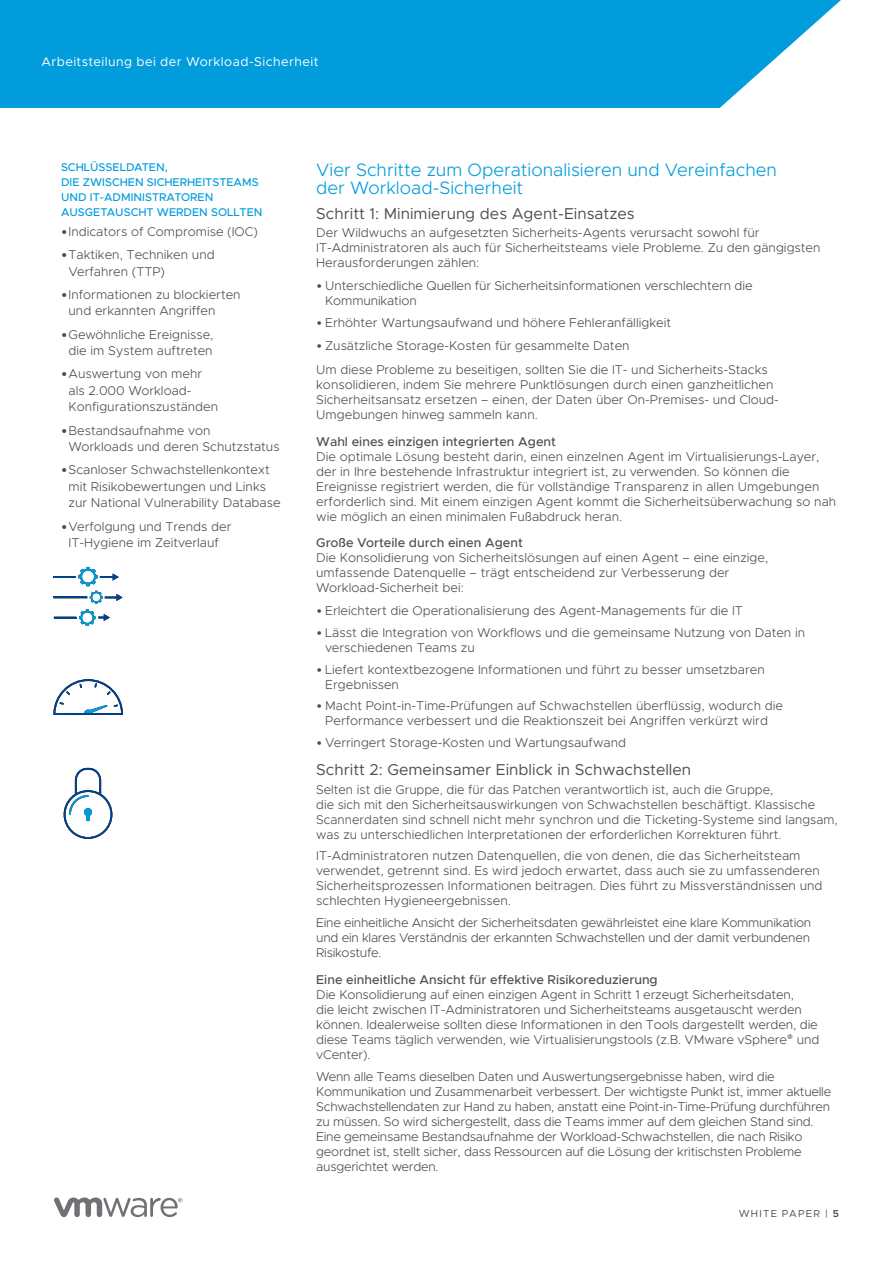
<style>
.page{position:relative;width:893px;height:1263px;background:#fff}
.page>*{position:absolute;margin:0;border:0;box-sizing:border-box;transform-origin:0 0}
.t1{font:300 18px/18px "Metropolis";color:#009cdc}
.t2{font:15.75px "Metropolis";color:#4d4d4f}
.t3{font:300 12.75px/15px "Metropolis";color:#4d4d4f}
.t4{font:300 12.75px/15px "Metropolis";letter-spacing:-.02em;color:#4d4d4f}
.t5{font:500 12.75px "Metropolis";color:#4d4d4f}
.t6{font:12.75px "Metropolis";letter-spacing:.035em;color:#fff}
.t7{font:500 11.25px/15px "Metropolis";color:#009cdc}
.t8{font:10.2px "Metropolis";letter-spacing:.12em;color:#4d4d4f}
.s1{font-family:"Calibri";font-weight:400}
.s2{font-family:"Calibri"}
.s3{font-weight:600}
</style>
<div class="page">
<svg style="left:0;top:0;width:841px;height:108px;background:#12a3de"></svg>
<hr style="left:54px;top:576px;width:22px;height:2px;background:#00438c">
<hr style="left:54px;top:616px;width:22px;height:2px;background:#00438c">
<hr style="left:53px;top:596px;width:34px;height:2px;background:#00438c">
<svg style="left:78px;top:567px;width:45px;height:59px"></svg>
<svg style="left:53px;top:679px;width:70px;height:36px"></svg>
<svg style="left:64px;top:767px;width:48px;height:72px"></svg>
<svg style="left:54px;top:1197px;width:129px;height:20px"></svg>
<p class="t6" style="left:41px;top:53px;width:279px">Arbeitsteilung bei der Workload-Sicherheit</p>
<p class="t7" style="left:61px;top:160px;width:203px">SCHLÜSSELDATEN,<br>DIE ZWISCHEN SICHERHEITSTEAMS<br>UND IT-ADMINISTRATOREN<br>AUSGETAUSCHT WERDEN SOLLTEN</p>
<p class="t3" style="left:61px;top:224px;width:198px"><span class="s1">•</span>Indicators of Compromise (IOC)</p>
<p class="t3" style="left:69px;top:246px;width:148px;line-height:16.5px;text-indent:-8px"><span class="s1">•</span>Taktiken, Techniken und<br>Verfahren (TTP)</p>
<p class="t3" style="left:69px;top:286px;width:174px;line-height:16.5px;text-indent:-8px"><span class="s1">•</span>Informationen zu blockierten und erkannten Angriffen</p>
<p class="t3" style="left:61px;top:326px;width:154px;line-height:16.5px;text-align:center"><span class="s1">•</span>Gewöhnliche Ereignisse, die im System auftreten</p>
<p class="t3" style="left:69px;top:366px;width:151px;line-height:16.5px;text-indent:-8px"><span class="s1">•</span>Auswertung von mehr als 2.000 Workload-<br>Konfigurationszuständen</p>
<p class="t3" style="left:69px;top:422px;width:213px;line-height:16.5px;text-indent:-8px"><span class="s1">•</span>Bestandsaufnahme von<br>Workloads und deren Schutzstatus</p>
<p class="t3" style="left:69px;top:462px;width:214px;line-height:16.5px;text-indent:-8px"><span class="s1">•</span>Scanloser Schwachstellenkontext mit Risikobewertungen und Links zur National Vulnerability Database</p>
<p class="t3" style="left:61px;top:518px;width:172px;line-height:16.5px;text-align:center"><span class="s1">•</span>Verfolgung und Trends der<br>IT-Hygiene im Zeitverlauf</p>
<h1 class="t1" style="left:316px;top:161px;width:462px">Vier Schritte zum Operationalisieren und Vereinfachen der Workload-Sicherheit</h1>
<p class="t2" style="left:316px;top:204px;width:320px">Schritt 1: Minimierung des Agent-Einsatzes</p>
<p class="t3" style="left:316px;top:226px;width:506px">Der Wildwuchs an aufgesetzten Sicherheits-Agents verursacht sowohl für<br>IT-Administratoren als auch für Sicherheitsteams viele Probleme. Zu den gängigsten<br>Herausforderungen zählen:</p>
<p class="t3" style="left:325px;top:278px;width:429px;text-indent:-9px"><span class="s2">•</span> Unterschiedliche Quellen für Sicherheitsinformationen verschlechtern die<br>Kommunikation</p>
<p class="t3" style="left:316px;top:315px;width:356px"><span class="s2">•</span> Erhöhter Wartungsaufwand und höhere Fehleranfälligkeit</p>
<p class="t3" style="left:316px;top:334px;width:453px;line-height:24px"><span class="s2">•</span> Zusätzliche Storage-Kosten für gesammelte Daten<br>Um diese Probleme zu beseitigen, sollten Sie die IT- und Sicherheits-Stacks</p>
<p class="t3" style="left:316px;top:377px;width:464px">konsolidieren, indem Sie mehrere Punktlösungen durch einen ganzheitlichen<br>Sicherheitsansatz ersetzen – einen, der Daten über On-Premises- und Cloud-<br>Umgebungen hinweg sammeln kann.</p>
<p class="t5" style="left:316px;top:433px;width:241px">Wahl eines einzigen integrierten Agent</p>
<p class="t3" style="left:316px;top:449px;width:522px">Die optimale Lösung besteht darin, einen einzelnen Agent im Virtualisierungs-Layer, der in Ihre bestehende Infrastruktur integriert ist, zu verwenden. So können die Ereignisse registriert werden, die für vollständige Transparenz in allen Umgebungen erforderlich sind. Mit einem einzigen Agent kommt die Sicherheitsüberwachung so nah wie möglich an einen minimalen Fußabdruck heran.</p>
<p class="t5" style="left:316px;top:535px;width:208px">Große Vorteile durch einen Agent</p>
<p class="t3" style="left:316px;top:550px;width:454px">Die Konsolidierung von Sicherheitslösungen auf einen Agent – eine einzige, umfassende Datenquelle – trägt entscheidend zur Verbesserung der<br>Workload-Sicherheit bei:</p>
<p class="t3" style="left:316px;top:603px;width:428px"><span class="s2">•</span> Erleichtert die Operationalisierung des Agent-Managements für die IT</p>
<p class="t3" style="left:325px;top:625px;width:481px;text-indent:-9px"><span class="s2">•</span> Lässt die Integration von Workflows und die gemeinsame Nutzung von Daten in verschiedenen Teams zu</p>
<p class="t3" style="left:325px;top:662px;width:441px;text-indent:-9px"><span class="s2">•</span> Liefert kontextbezogene Informationen und führt zu besser umsetzbaren<br>Ergebnissen</p>
<p class="t3" style="left:316px;top:698px;width:468px;text-align:center"><span class="s2">•</span> Macht Point-in-Time-Prüfungen auf Schwachstellen überflüssig, wodurch die<br>Performance verbessert und die Reaktionszeit bei Angriffen verkürzt wird</p>
<p class="t3" style="left:316px;top:735px;width:311px"><span class="s2">•</span> Verringert Storage-Kosten und Wartungsaufwand</p>
<p class="t2" style="left:316px;top:760px;width:376px">Schritt 2: Gemeinsamer Einblick in Schwachstellen</p>
<p class="t3" style="left:316px;top:782px;width:523px">Selten ist die Gruppe, die für das Patchen verantwortlich ist, auch die Gruppe,<br>die sich mit den Sicherheitsauswirkungen von Schwachstellen beschäftigt. Klassische Scannerdaten sind schnell nicht mehr synchron und die Ticketing-Systeme sind langsam, was zu unterschiedlichen Interpretationen der erforderlichen Korrekturen führt.</p>
<p class="t3" style="left:316px;top:848px;width:508px">IT-Administratoren nutzen Datenquellen, die von denen, die das Sicherheitsteam verwendet, getrennt sind. Es wird jedoch erwartet, dass auch sie zu umfassenderen Sicherheitsprozessen Informationen beitragen. Dies führt zu Missverständnissen und schlechten Hygieneergebnissen.</p>
<p class="t3" style="left:316px;top:915px;width:497px;text-align:justify">Eine einheitliche Ansicht der Sicherheitsdaten gewährleistet eine klare Kommunikation und ein klares Verständnis der erkannten Schwachstellen und der damit verbundenen Risikostufe.</p>
<p class="t5" style="left:316px;top:971px;width:343px">Eine einheitliche Ansicht für effektive Risikoreduzierung</p>
<p class="t3" style="left:316px;top:987px;width:505px">Die Konsolidierung auf einen einzigen Agent in Schritt 1 erzeugt Sicherheitsdaten,<br>die leicht zwischen IT-Administratoren und Sicherheitsteams ausgetauscht werden können. Idealerweise sollten diese Informationen in den Tools dargestellt werden, die diese Teams täglich verwenden, wie Virtualisierungstools (z.B. VMware vSphere<span class="s2">®</span> und vCenter).</p>
<p class="t4" style="left:316px;top:1069px;width:517px">Wenn alle Teams dieselben Daten und Auswertungsergebnisse haben, wird die Kommunikation und Zusammenarbeit verbessert. Der wichtigste Punkt ist, immer aktuelle Schwachstellendaten zur Hand zu haben, anstatt eine Point-in-Time-Prüfung durchführen zu müssen. So wird sichergestellt, dass die Teams immer auf dem gleichen Stand sind.<br>Eine gemeinsame Bestandsaufnahme der Workload-Schwachstellen, die nach Risiko geordnet ist, stellt sicher, dass Ressourcen auf die Lösung der kritischsten Probleme ausgerichtet werden.</p>
<p class="t8" style="left:739px;top:1207px;width:102px">WHITE PAPER | <span class="s3">5</span></p>
</div>
